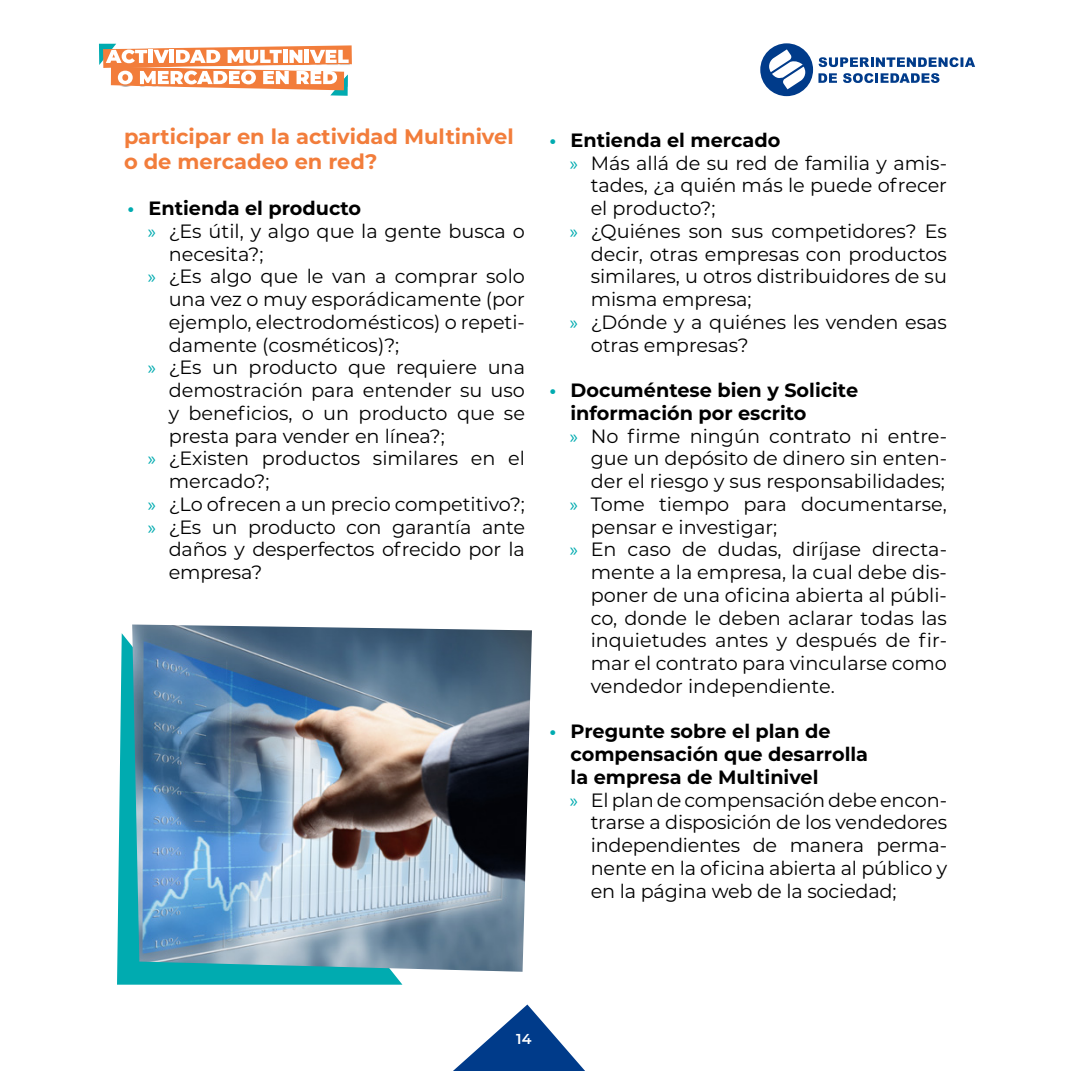
<style>
.page{position:relative;width:1071px;height:1071px;background:#fff}
.page>*{position:absolute;margin:0;border:0;box-sizing:border-box;transform-origin:0 0}
.t1{font:700 21px/24.5px "Montserrat";color:#f27d3b}
.t2{font:19.25px "Montserrat";color:#000}
.t3{font:700 19.25px "Montserrat";color:#000}
.t4{font:600 14.35px "Montserrat";color:#fff}
.s1{color:#00abb0}
.s2{font-family:"Myriad Pro";color:#00abb0}
</style>
<div class="page">
<svg style="left:760px;top:43px;width:215px;height:53px"></svg>
<svg style="left:99px;top:44px;width:253px;height:52px"></svg>
<svg style="left:453px;top:1005px;width:132px;height:66px"></svg>
<svg style="left:117px;top:633px;width:285px;height:352px;background:#1eb5b9"></svg>
<img style="left:132px;top:625px;width:400px;height:347px">
<p class="t1" style="left:124px;top:124px;width:391px">participar en la actividad Multinivel o de mercadeo en red?</p>
<p class="t3" style="left:128px;top:194px;width:235px"><span class="s1">•</span> Entienda el producto</p>
<p class="t2" style="left:148px;top:218px;width:379px"><span class="s2">»</span> ¿Es útil, y algo que la gente busca o</p>
<p class="t2" style="left:169px;top:240px;width:96px">necesita?;</p>
<p class="t2" style="left:148px;top:263px;width:379px"><span class="s2">»</span> ¿Es algo que le van a comprar solo</p>
<p class="t2" style="left:169px;top:286px;width:358px">una vez o muy esporádicamente (por</p>
<p class="t2" style="left:169px;top:309px;width:358px">ejemplo, electrodomésticos) o repeti-</p>
<p class="t2" style="left:169px;top:331px;width:232px">damente (cosméticos)?;</p>
<p class="t2" style="left:148px;top:354px;width:379px"><span class="s2">»</span> ¿Es un producto que requiere una</p>
<p class="t2" style="left:169px;top:377px;width:358px">demostración para entender su uso</p>
<p class="t2" style="left:169px;top:400px;width:358px">y beneficios, o un producto que se</p>
<p class="t2" style="left:169px;top:422px;width:278px">presta para vender en línea?;</p>
<p class="t2" style="left:148px;top:445px;width:379px"><span class="s2">»</span> ¿Existen productos similares en el</p>
<p class="t2" style="left:169px;top:468px;width:102px">mercado?;</p>
<p class="t2" style="left:148px;top:491px;width:379px"><span class="s2">»</span> ¿Lo ofrecen a un precio competitivo?;</p>
<p class="t2" style="left:148px;top:514px;width:379px"><span class="s2">»</span> ¿Es un producto con garantía ante</p>
<p class="t2" style="left:169px;top:536px;width:358px">daños y desperfectos ofrecido por la</p>
<p class="t2" style="left:169px;top:559px;width:95px">empresa?</p>
<p class="t3" style="left:550px;top:126px;width:232px"><span class="s1">•</span> Entienda el mercado</p>
<p class="t2" style="left:570px;top:150px;width:379px"><span class="s2">»</span> Más allá de su red de familia y amis-</p>
<p class="t2" style="left:591px;top:172px;width:358px">tades, ¿a quién más le puede ofrecer</p>
<p class="t2" style="left:591px;top:195px;width:126px">el producto?;</p>
<p class="t2" style="left:570px;top:218px;width:379px"><span class="s2">»</span> ¿Quiénes son sus competidores? Es</p>
<p class="t2" style="left:591px;top:241px;width:358px">decir, otras empresas con productos</p>
<p class="t2" style="left:591px;top:263px;width:358px">similares, u otros distribuidores de su</p>
<p class="t2" style="left:591px;top:286px;width:162px">misma empresa;</p>
<p class="t2" style="left:570px;top:309px;width:379px"><span class="s2">»</span> ¿Dónde y a quiénes les venden esas</p>
<p class="t2" style="left:591px;top:332px;width:160px">otras empresas?</p>
<p class="t3" style="left:550px;top:376px;width:310px"><span class="s1">•</span> Documéntese bien y Solicite</p>
<p class="t3" style="left:571px;top:399px;width:238px">información por escrito</p>
<p class="t2" style="left:570px;top:423px;width:379px"><span class="s2">»</span> No firme ningún contrato ni entre-</p>
<p class="t2" style="left:591px;top:445px;width:358px">gue un depósito de dinero sin enten-</p>
<p class="t2" style="left:591px;top:468px;width:356px">der el riesgo y sus responsabilidades;</p>
<p class="t2" style="left:570px;top:491px;width:379px"><span class="s2">»</span> Tome tiempo para documentarse,</p>
<p class="t2" style="left:591px;top:514px;width:188px">pensar e investigar;</p>
<p class="t2" style="left:570px;top:536px;width:379px"><span class="s2">»</span> En caso de dudas, diríjase directa-</p>
<p class="t2" style="left:591px;top:559px;width:358px">mente a la empresa, la cual debe dis-</p>
<p class="t2" style="left:591px;top:582px;width:358px">poner de una oficina abierta al públi-</p>
<p class="t2" style="left:591px;top:605px;width:358px">co, donde le deben aclarar todas las</p>
<p class="t2" style="left:591px;top:627px;width:358px">inquietudes antes y después de fir-</p>
<p class="t2" style="left:591px;top:650px;width:358px">mar el contrato para vincularse como</p>
<p class="t2" style="left:591px;top:673px;width:246px">vendedor independiente.</p>
<p class="t3" style="left:550px;top:718px;width:283px"><span class="s1">•</span> Pregunte sobre el plan de</p>
<p class="t3" style="left:571px;top:740px;width:299px">compensación que desarrolla</p>
<p class="t3" style="left:571px;top:763px;width:250px">la empresa de Multinivel</p>
<p class="t2" style="left:570px;top:787px;width:379px"><span class="s2">»</span> El plan de compensación debe encon-</p>
<p class="t2" style="left:591px;top:809px;width:358px">trarse a disposición de los vendedores</p>
<p class="t2" style="left:591px;top:832px;width:358px">independientes de manera perma-</p>
<p class="t2" style="left:591px;top:855px;width:358px">nente en la oficina abierta al público y</p>
<p class="t2" style="left:591px;top:878px;width:307px">en la página web de la sociedad;</p>
<p class="t4" style="left:516px;top:1028px;width:17px">14</p>
</div>
